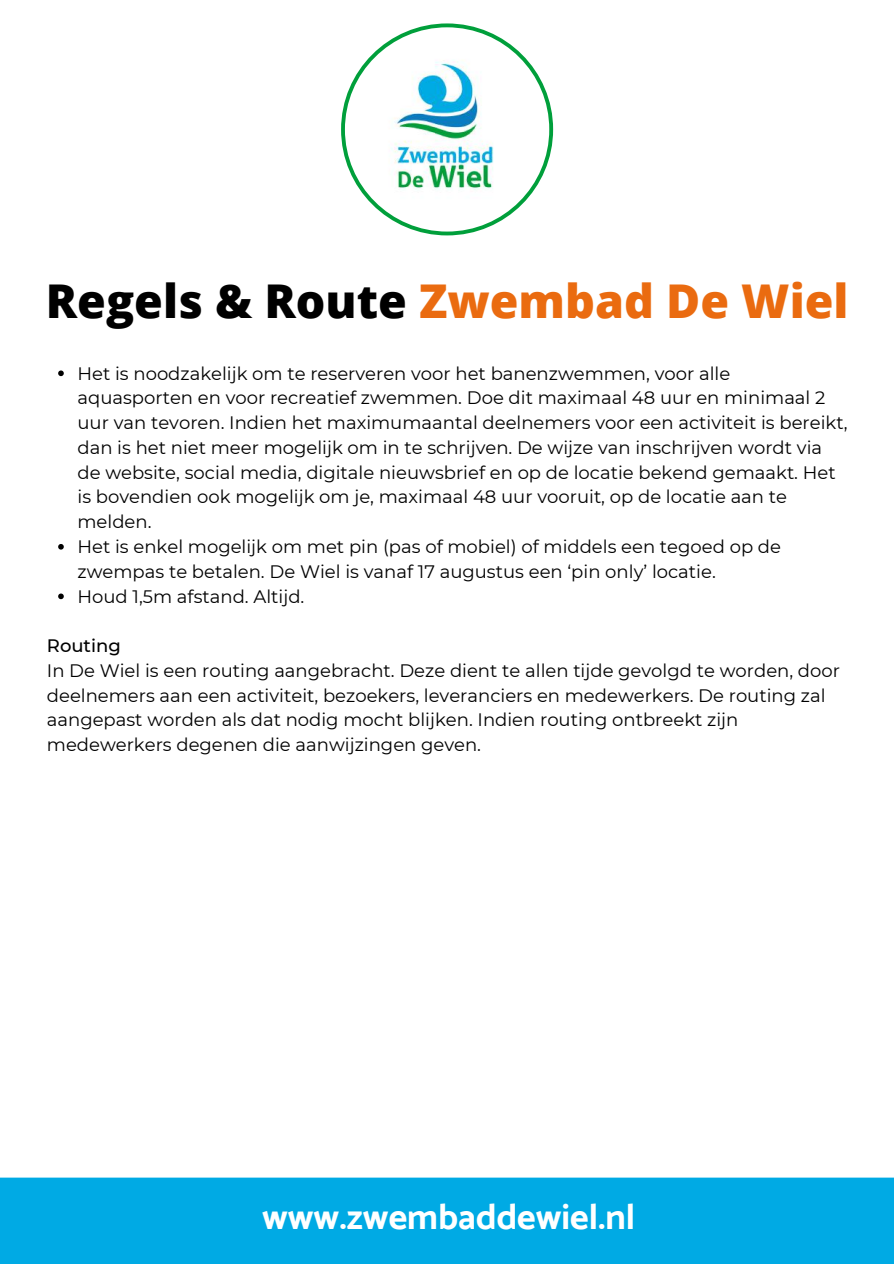
<style>
.page{position:relative;width:894px;height:1264px;background:#fff}
.page>*{position:absolute;margin:0;border:0;box-sizing:border-box;transform-origin:0 0}
.t1{font:800 46.5px "Open Sans";color:#ea6b10}
.t2{font:700 36px "Catamaran";color:#fff}
.t3{font:18px/24.8px "Montserrat";color:#000}
.t4{font:500 18px "Montserrat";color:#000}
.s1{color:#000}
</style>
<div class="page">
<div style="left:0;top:1177px;width:893px;height:86px;background:#00aae4"></div>
<svg style="left:341px;top:23px;width:212px;height:212px"></svg>
<svg style="left:58px;top:370px;width:6px;height:6px"></svg>
<svg style="left:58px;top:544px;width:6px;height:5px"></svg>
<svg style="left:58px;top:593px;width:6px;height:6px"></svg>
<h1 class="t1" style="left:46px;top:268px;width:804px"><span class="s1">Regels &amp; Route</span> Zwembad De Wiel</h1>
<p class="t3" style="left:77px;top:360px;width:771px">Het is noodzakelijk om te reserveren voor het banenzwemmen, voor alle aquasporten en voor recreatief zwemmen. Doe dit maximaal 48 uur en minimaal 2 uur van tevoren. Indien het maximumaantal deelnemers voor een activiteit is bereikt, dan is het niet meer mogelijk om in te schrijven. De wijze van inschrijven wordt via de website, social media, digitale nieuwsbrief en op de locatie bekend gemaakt. Het is bovendien ook mogelijk om je, maximaal 48 uur vooruit, op de locatie aan te melden.<br>Het is enkel mogelijk om met pin (pas of mobiel) of middels een tegoed op de zwempas te betalen. De Wiel is vanaf 17 augustus een ‘pin only’ locatie.<br>Houd 1,5m afstand. Altijd.</p>
<p class="t4" style="left:47px;top:634px;width:75px">Routing</p>
<p class="t3" style="left:47px;top:658px;width:794px">In De Wiel is een routing aangebracht. Deze dient te allen tijde gevolgd te worden, door deelnemers aan een activiteit, bezoekers, leveranciers en medewerkers. De routing zal aangepast worden als dat nodig mocht blijken. Indien routing ontbreekt zijn medewerkers degenen die aanwijzingen geven.</p>
<h2 class="t2" style="left:262px;top:1195px;width:375px">www.zwembaddewiel.nl</h2>
</div>
